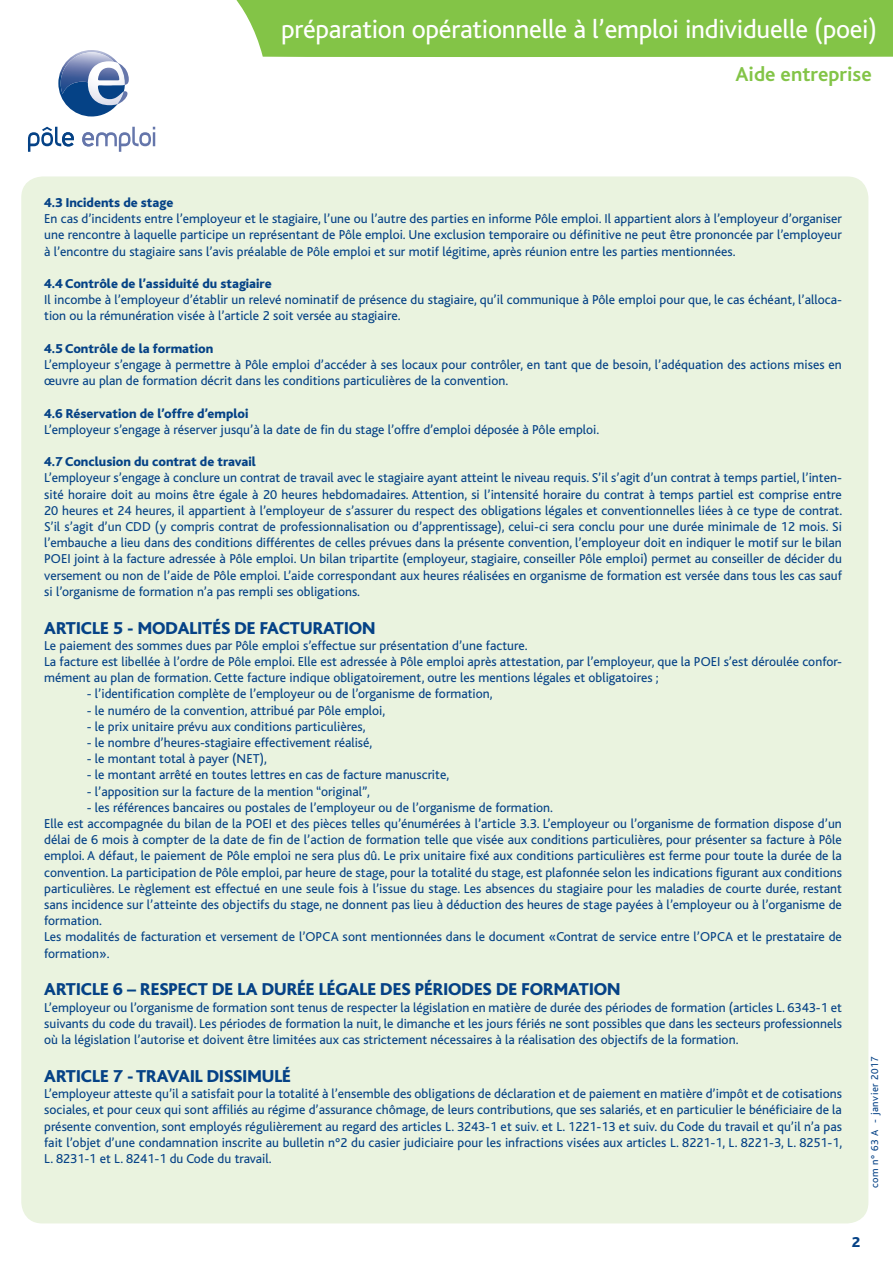
<style>
.page{position:relative;width:893px;height:1263px;background:#fff}
.page>*{position:absolute;margin:0;border:0;box-sizing:border-box;transform-origin:0 0}
.t1{font:27px "Bliss";letter-spacing:-.01em;color:#fff}
.t2{font:700 21px "Bliss";color:#83c447}
.t3{font:800 18px "Bliss";color:#054286}
.t4{font:800 15px "Bliss";color:#054286}
.t5{font:13.5px/16.2px "Bliss";color:#054286;text-align:justify}
.t6{font:800 13.5px "Bliss";color:#054286}
.t7{font:10.5px "Bliss";letter-spacing:.05em;color:#054286}
</style>
<div class="page">
<div style="left:236px;top:0;width:657px;height:57px;background:#83c447"></div>
<svg style="left:58px;top:50px;width:71px;height:66px"></svg>
<svg style="left:28px;top:127px;width:46px;height:25px"></svg>
<svg style="left:82px;top:127px;width:73px;height:25px"></svg>
<div style="left:21px;top:176px;width:847px;height:1047px;background:#eaf3df;border-radius:21px"></div>
<h1 class="t1" style="left:281px;top:15px;width:598px">préparation opérationnelle à l’emploi individuelle (poei)</h1>
<h2 class="t2" style="left:735px;top:63px;width:138px">Aide entreprise</h2>
<p class="t6" style="left:44px;top:196px;width:131px">4.3 Incidents de stage</p>
<p class="t5" style="left:44px;top:211px;width:799px">En cas d’incidents entre l’employeur et le stagiaire, l’une ou l’autre des parties en informe Pôle emploi. Il appartient alors à l’employeur d’organiser une rencontre à laquelle participe un représentant de Pôle emploi. Une exclusion temporaire ou définitive ne peut être prononcée par l’employeur à l’encontre du stagiaire sans l’avis préalable de Pôle emploi et sur motif légitime, après réunion entre les parties mentionnées.</p>
<p class="t6" style="left:44px;top:277px;width:229px">4.4 Contrôle de l’assiduité du stagiaire</p>
<p class="t5" style="left:44px;top:292px;width:799px">Il incombe à l’employeur d’établir un relevé nominatif de présence du stagiaire, qu’il communique à Pôle emploi pour que, le cas échéant, l’alloca&shy;tion ou la rémunération visée à l’article 2 soit versée au stagiaire.</p>
<p class="t6" style="left:44px;top:341px;width:171px">4.5 Contrôle de la formation</p>
<p class="t5" style="left:44px;top:357px;width:799px">L’employeur s’engage à permettre à Pôle emploi d’accéder à ses locaux pour contrôler, en tant que de besoin, l’adéquation des actions mises en œuvre au plan de formation décrit dans les conditions particulières de la convention.</p>
<p class="t6" style="left:44px;top:406px;width:206px">4.6 Réservation de l’offre d’emploi</p>
<p class="t5" style="left:44px;top:422px;width:557px">L’employeur s’engage à réserver jusqu’à la date de fin du stage l’offre d’emploi déposée à Pôle emploi.</p>
<p class="t6" style="left:44px;top:455px;width:213px">4.7 Conclusion du contrat de travail</p>
<p class="t5" style="left:44px;top:470px;width:800px">L’employeur s’engage à conclure un contrat de travail avec le stagiaire ayant atteint le niveau requis. S’il s’agit d’un contrat à temps partiel, l’inten&shy;sité horaire doit au moins être égale à 20 heures hebdomadaires. Attention, si l’intensité horaire du contrat à temps partiel est comprise entre 20 heures et 24 heures, il appartient à l’employeur de s’assurer du respect des obligations légales et conventionnelles liées à ce type de contrat.<br>S’il s’agit d’un CDD (y compris contrat de professionnalisation ou d’apprentissage), celui-ci sera conclu pour une durée minimale de 12 mois. Si l’embauche a lieu dans des conditions différentes de celles prévues dans la présente convention, l’employeur doit en indiquer le motif sur le bilan POEI joint à la facture adressée à Pôle emploi. Un bilan tripartite (employeur, stagiaire, conseiller Pôle emploi) permet au conseiller de décider du versement ou non de l’aide de Pôle emploi. L’aide correspondant aux heures réalisées en organisme de formation est versée dans tous les cas sauf si l’organisme de formation n’a pas rempli ses obligations.</p>
<p class="t3" style="left:44px;top:618px;width:333px">ARTICLE 5 - MODALITÉS DE FACTURATION</p>
<p class="t5" style="left:44px;top:638px;width:485px">Le paiement des sommes dues par Pôle emploi s’effectue sur présentation d’une facture.</p>
<p class="t5" style="left:44px;top:654px;width:799px">La facture est libellée à l’ordre de Pôle emploi. Elle est adressée à Pôle emploi après attestation, par l’employeur, que la POEI s’est déroulée confor&shy;mément au plan de formation. Cette facture indique obligatoirement, outre les mentions légales et obligatoires ;</p>
<p class="t5" style="left:87px;top:686px;width:407px">- l’identification complète de l’employeur ou de l’organisme de formation,</p>
<p class="t5" style="left:87px;top:702px;width:300px">- le numéro de la convention, attribué par Pôle emploi,</p>
<p class="t5" style="left:87px;top:719px;width:280px">- le prix unitaire prévu aux conditions particulières,</p>
<p class="t5" style="left:87px;top:735px;width:287px">- le nombre d’heures-stagiaire effectivement réalisé,</p>
<p class="t5" style="left:87px;top:751px;width:182px">- le montant total à payer (NET),</p>
<p class="t5" style="left:87px;top:767px;width:364px">- le montant arrêté en toutes lettres en cas de facture manuscrite,</p>
<p class="t5" style="left:87px;top:783px;width:285px">- l’apposition sur la facture de la mention “original”,</p>
<p class="t5" style="left:87px;top:800px;width:468px">- les références bancaires ou postales de l’employeur ou de l’organisme de formation.</p>
<p class="t5" style="left:44px;top:816px;width:799px">Elle est accompagnée du bilan de la POEI et des pièces telles qu’énumérées à l’article 3.3. L’employeur ou l’organisme de formation dispose d’un délai de 6 mois à compter de la date de fin de l’action de formation telle que visée aux conditions particulières, pour présenter sa facture à Pôle emploi. A défaut, le paiement de Pôle emploi ne sera plus dû. Le prix unitaire fixé aux conditions particulières est ferme pour toute la durée de la convention. La participation de Pôle emploi, par heure de stage, pour la totalité du stage, est plafonnée selon les indications figurant aux conditions particulières. Le règlement est effectué en une seule fois à l’issue du stage. Les absences du stagiaire pour les maladies de courte durée, restant sans incidence sur l’atteinte des objectifs du stage, ne donnent pas lieu à déduction des heures de stage payées à l’employeur ou à l’organisme de formation.</p>
<p class="t5" style="left:44px;top:929px;width:799px">Les modalités de facturation et versement de l’OPCA sont mentionnées dans le document «Contrat de service entre l’OPCA et le prestataire de formation».</p>
<p class="t3" style="left:44px;top:980px;width:578px">ARTICLE 6 – RESPECT DE LA DURÉE LÉGALE DES PÉRIODES DE FORMATION</p>
<p class="t5" style="left:44px;top:999px;width:799px">L’employeur ou l’organisme de formation sont tenus de respecter la législation en matière de durée des périodes de formation (articles L. 6343-1 et suivants du code du travail). Les périodes de formation la nuit, le dimanche et les jours fériés ne sont possibles que dans les secteurs professionnels où la législation l’autorise et doivent être limitées aux cas strictement nécessaires à la réalisation des objectifs de la formation.</p>
<p class="t3" style="left:44px;top:1067px;width:248px">ARTICLE 7 - TRAVAIL DISSIMULÉ</p>
<p class="t5" style="left:44px;top:1086px;width:800px">L’employeur atteste qu’il a satisfait pour la totalité à l’ensemble des obligations de déclaration et de paiement en matière d’impôt et de cotisations sociales, et pour ceux qui sont affiliés au régime d’assurance chômage, de leurs contributions, que ses salariés, et en particulier le bénéficiaire de la présente convention, sont employés régulièrement au regard des articles L. 3243-1 et suiv. et L. 1221-13 et suiv. du Code du travail et qu’il n’a pas fait l’objet d’une condamnation inscrite au bulletin n°2 du casier judiciaire pour les infractions visées aux articles L. 8221-1, L. 8221-3, L. 8251-1, L. 8231-1 et L. 8241-1 du Code du travail.</p>
<p class="t7" style="left:869px;top:1188px;width:133px;rotate:-90deg">com n° 63 A - janvier 2017</p>
<p class="t4" style="left:852px;top:1234px;width:10px">2</p>
</div>
